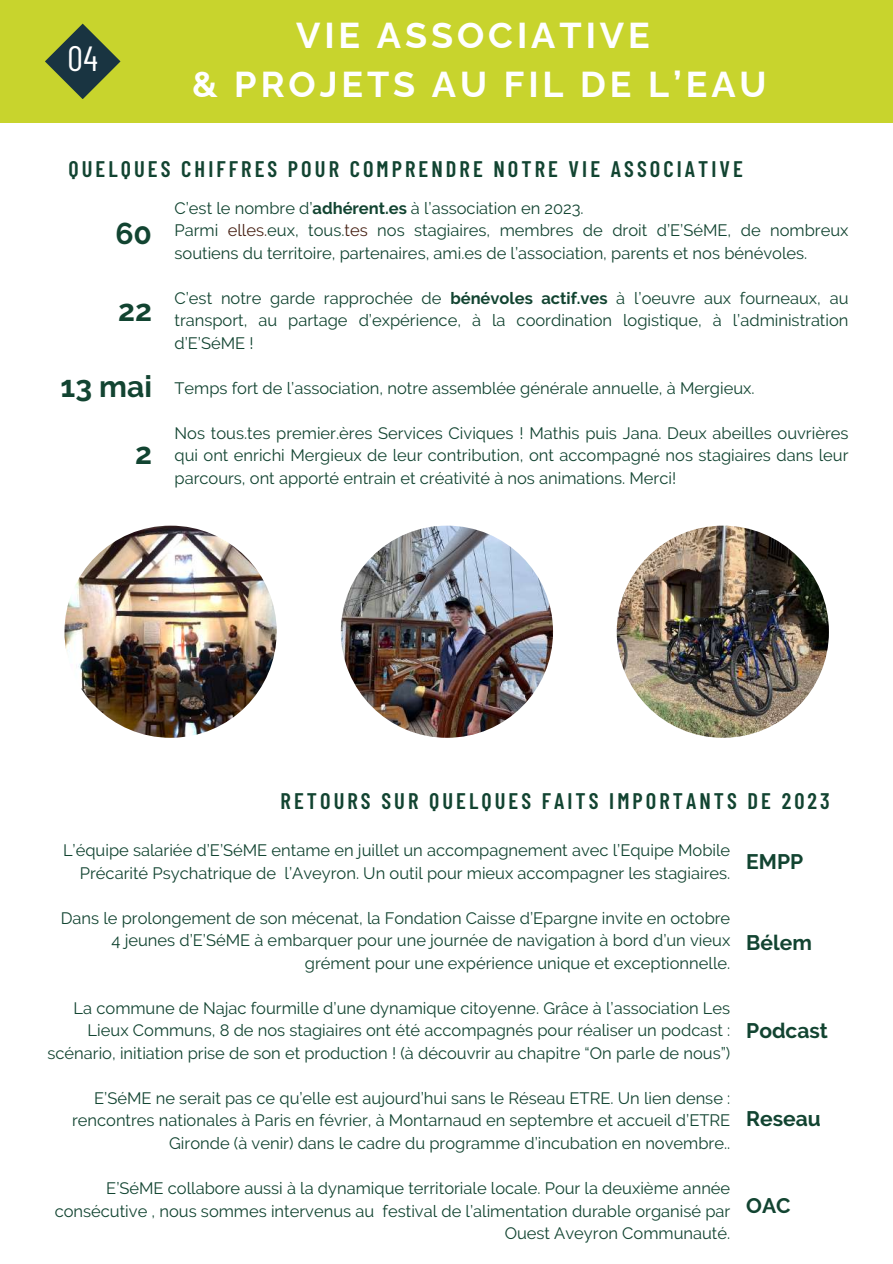
<style>
.page{position:relative;width:893px;height:1264px;background:#fff}
.page>*{position:absolute;margin:0;border:0;box-sizing:border-box;transform-origin:0 0}
.t1{font:700 36px/49.5px "Raleway";letter-spacing:.11em;color:#fff;text-align:center}
.t2{font:34.8px "Barlow Condensed";color:#fff}
.t3{font:700 30px "Raleway";color:#124431}
.t4{font:600 22.5px "Barlow Condensed";letter-spacing:.135em;color:#124431}
.t5{font:700 21px "Raleway";color:#124431}
.t6{font:16.5px/22.5px "Raleway";color:#124431;text-align:right}
.s1{font-weight:700}
.s2{color:#482215}
</style>
<div class="page">
<div style="left:0;top:0;width:892px;height:123px;background:#c8d42d"></div>
<img style="left:64px;top:525px;width:213px;height:212px;border-radius:50%">
<svg style="left:45px;top:24px;width:75px;height:75px"></svg>
<img style="left:341px;top:525px;width:212px;height:212px;border-radius:50%">
<img style="left:616px;top:525px;width:212px;height:212px;border-radius:50%">
<h2 class="t2" style="left:67px;top:36px;width:32px">04</h2>
<h1 class="t1" style="left:192px;top:10px;width:576px">VIE ASSOCIATIVE<br>&amp; PROJETS AU FIL DE L’EAU</h1>
<h3 class="t4" style="left:68px;top:155px;width:676px">QUELQUES CHIFFRES POUR COMPRENDRE NOTRE VIE ASSOCIATIVE</h3>
<p class="t6" style="left:174px;top:196px;width:675px;text-align:left">C’est le nombre d’<span class="s1">adhérent.es</span> à l’association en 2023.<br>Parmi <span class="s2">elles.</span>eux, tous.<span class="s2">tes</span> nos stagiaires, membres de droit d’E’SéME, de nombreux soutiens du territoire, partenaires, ami.es de l’association, parents et nos bénévoles.</p>
<p class="t6" style="left:174px;top:286px;width:675px;text-align:justify">C’est notre garde rapprochée de <span class="s1">bénévoles actif.ves</span> à l’oeuvre aux fourneaux, au transport, au partage d’expérience, à la coordination logistique, à l’administration d’E’SéME !</p>
<p class="t6" style="left:174px;top:376px;width:581px">Temps fort de l’association, notre assemblée générale annuelle, à Mergieux.</p>
<p class="t6" style="left:174px;top:421px;width:675px;text-align:justify">Nos tous.tes premier.ères Services Civiques ! Mathis puis Jana. Deux abeilles ouvrières qui ont enrichi Mergieux de leur contribution, ont accompagné nos stagiaires dans leur parcours, ont apporté entrain et créativité à nos animations. Merci!</p>
<h3 class="t3" style="left:115px;top:216px;width:38px">60</h3>
<h3 class="t3" style="left:118px;top:292px;width:35px">22</h3>
<h3 class="t3" style="left:60px;top:369px;width:93px">13 mai</h3>
<h3 class="t3" style="left:135px;top:435px;width:18px">2</h3>
<h3 class="t4" style="left:280px;top:786px;width:550px">RETOURS SUR QUELQUES FAITS IMPORTANTS DE 2023</h3>
<p class="t6" style="left:63px;top:839px;width:668px">L’équipe salariée d’E’SéME entame en juillet un accompagnement avec l’Equipe Mobile<br>Précarité Psychatrique de l’Aveyron. Un outil pour mieux accompagner les stagiaires.</p>
<p class="t6" style="left:61px;top:906px;width:671px">Dans le prolongement de son mécenat, la Fondation Caisse d’Epargne invite en octobre<br>4 jeunes d’E’SéME à embarquer pour une journée de navigation à bord d’un vieux grément pour une expérience unique et exceptionnelle.</p>
<p class="t6" style="left:47px;top:996px;width:684px">La commune de Najac fourmille d’une dynamique citoyenne. Grâce à l’association Les<br>Lieux Communs, 8 de nos stagiaires ont été accompagnés pour réaliser un podcast : scénario, initiation prise de son et production ! (à découvrir au chapitre “On parle de nous”)</p>
<p class="t6" style="left:72px;top:1086px;width:659px">E’SéME ne serait pas ce qu’elle est aujourd’hui sans le Réseau ETRE. Un lien dense : rencontres nationales à Paris en février, à Montarnaud en septembre et accueil d’ETRE<br>Gironde (à venir) dans le cadre du programme d’incubation en novembre..</p>
<p class="t6" style="left:55px;top:1176px;width:677px">E’SéME collabore aussi à la dynamique territoriale locale. Pour la deuxième année consécutive , nous sommes intervenus au festival de l’alimentation durable organisé par<br>Ouest Aveyron Communauté.</p>
<p class="t5" style="left:746px;top:849px;width:58px">EMPP</p>
<p class="t5" style="left:746px;top:930px;width:67px">Bélem</p>
<p class="t5" style="left:746px;top:1017px;width:83px">Podcast</p>
<p class="t5" style="left:746px;top:1105px;width:76px">Reseau</p>
<p class="t5" style="left:746px;top:1193px;width:46px">OAC</p>
</div>
